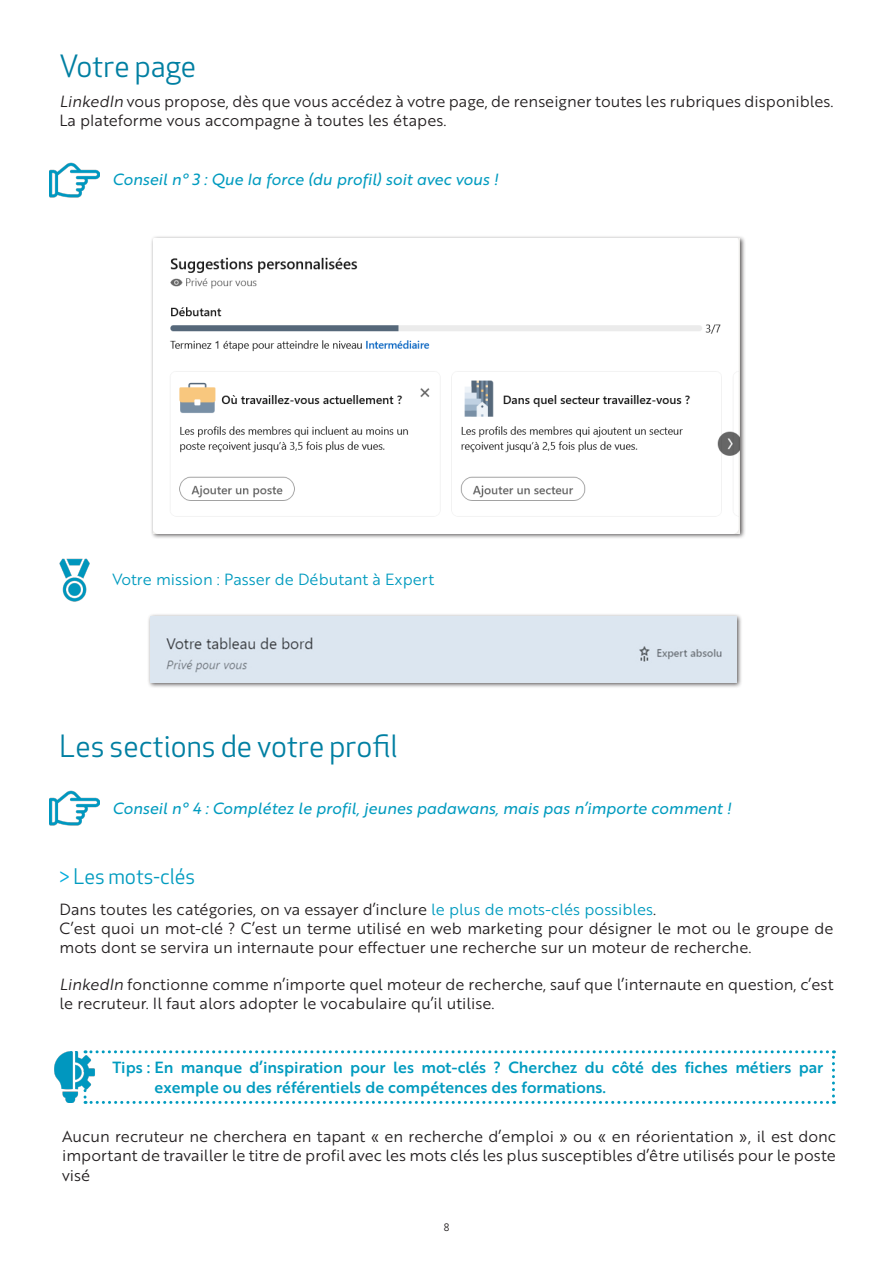
<style>
.page{position:relative;width:893px;height:1263px;background:#fff}
.page>*{position:absolute;margin:0;border:0;box-sizing:border-box;transform-origin:0 0}
.t1{font:30px "Apex New";color:#007fa2}
.t2{font:21px "Apex New";color:#009bbf}
.t3{font:15.75px/19.5px "Brother 1816 Book";color:#231f20}
.t4{font:15.75px/19.5px "Brother 1816 Medium";color:#009bbf}
.t5{font:15.75px "Brother 1816 Regular Italic";color:#009bbf}
.t6{font:15.75px "Brother 1816 Book";color:#009bbf}
.t7{font:10.5px "Brother 1816 Book";color:#231f20}
.s1{font-family:"Brother 1816 Book Italic"}
.s2{color:#00acdd}
.s3{color:#009bbf}
</style>
<div class="page">
<img style="left:49px;top:162px;width:51px;height:36px">
<div style="left:150px;top:235px;width:596px;height:304px;background:#231f20;opacity:.75"></div>
<img style="left:153px;top:238px;width:587px;height:295px">
<img style="left:59px;top:558px;width:31px;height:44px">
<div style="left:147px;top:613px;width:595px;height:75px;background:#231f20;opacity:.75"></div>
<div style="left:150px;top:616px;width:586px;height:66px;background:#dce6f0"></div>
<img style="left:49px;top:790px;width:51px;height:36px">
<svg style="left:84px;top:1050px;width:751px;height:54px"></svg>
<img style="left:54px;top:1052px;width:46px;height:50px">
<p class="t1" style="left:60px;top:47px;width:138px">Votre page</p>
<p class="t3" style="left:60px;top:90px;width:775px"><span class="s1">LinkedIn</span> vous propose, dès que vous accédez à votre page, de renseigner toutes les rubriques disponibles.<br>La plateforme vous accompagne à toutes les étapes.</p>
<p class="t5" style="left:113px;top:168px;width:387px">Conseil n° 3 : Que la force (du profil) soit avec vous !</p>
<p class="t6" style="left:113px;top:568px;width:323px">Votre mission : Passer de Débutant à Expert</p>
<p class="t1" style="left:60px;top:727px;width:340px">Les sections de votre profil</p>
<p class="t5" style="left:113px;top:796px;width:620px">Conseil n° 4 : Complétez le profil, jeunes padawans, mais pas n’importe comment !</p>
<p class="t2" style="left:60px;top:863px;width:137px"><span class="s2">&gt;</span> Les mots-clés</p>
<p class="t3" style="left:60px;top:899px;width:598px">Dans toutes les catégories, on va essayer d’inclure <span class="s3">le plus de mots-clés possibles</span>.</p>
<p class="t3" style="left:60px;top:918px;width:775px;line-height:18.9px">C’est quoi un mot-clé ? C’est un terme utilisé en web marketing pour désigner le mot ou le groupe de mots dont se servira un internaute pour effectuer une recherche sur un moteur de recherche.</p>
<p class="t3" style="left:60px;top:975px;width:775px;line-height:18.9px"><span class="s1">LinkedIn</span> fonctionne comme n’importe quel moteur de recherche, sauf que l’internaute en question, c’est le recruteur. Il faut alors adopter le vocabulaire qu’il utilise.</p>
<p class="t4" style="left:155px;top:1057px;width:670px;text-indent:-42px">Tips : En manque d’inspiration pour les mot-clés ? Cherchez du côté des fiches métiers par exemple ou des référentiels de compétences des formations.</p>
<p class="t3" style="left:62px;top:1126px;width:775px;text-align:justify">Aucun recruteur ne cherchera en tapant « en recherche d’emploi » ou « en réorientation », il est donc important de travailler le titre de profil avec les mots clés les plus susceptibles d’être utilisés pour le poste visé</p>
<p class="t7" style="left:444px;top:1219px;width:7px">8</p>
</div>
